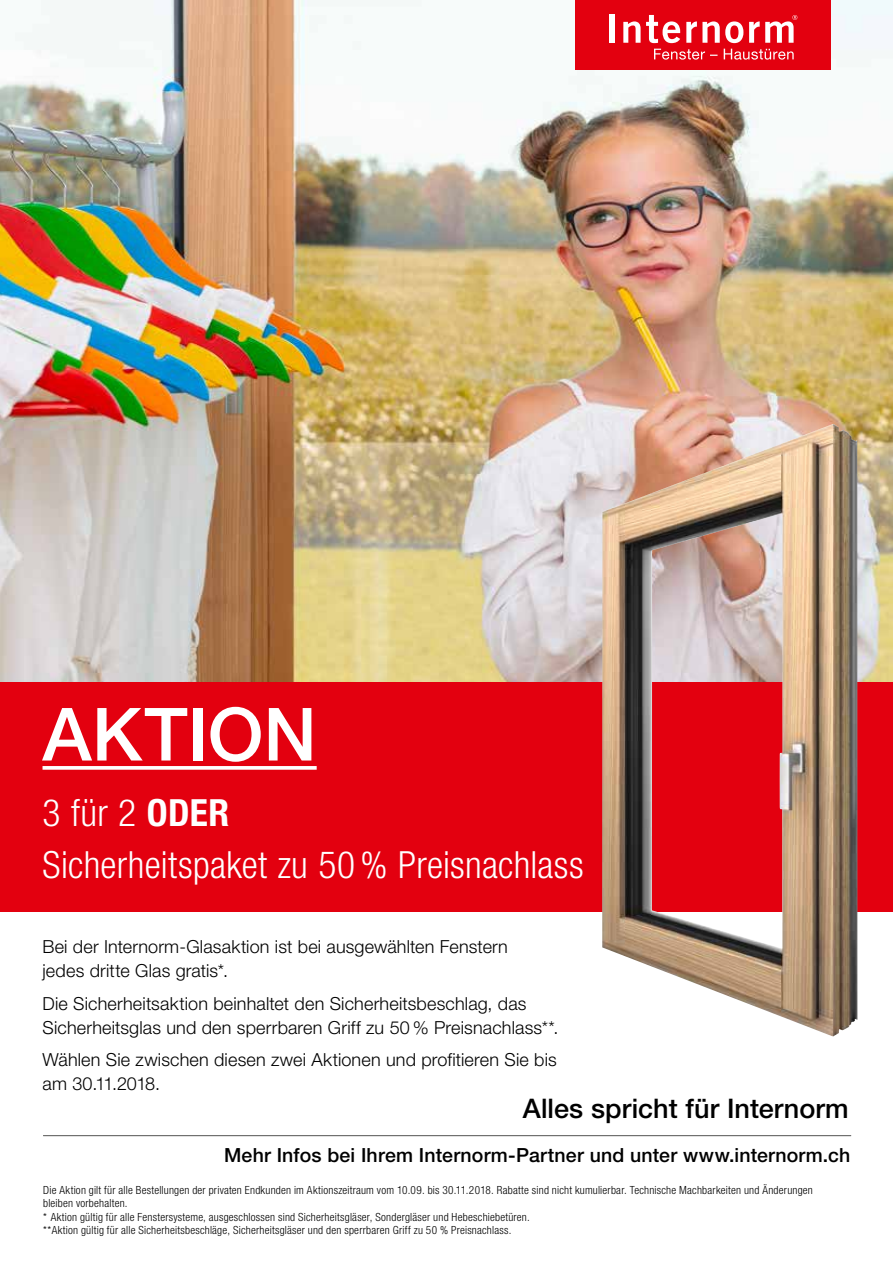
<style>
.page{position:relative;width:893px;height:1263px;background:#fff}
.page>*{position:absolute;margin:0;border:0;box-sizing:border-box;transform-origin:0 0}
.t1{font:500 73.5px "Helvetica Neue LT Pro";color:#fff}
.t2{font:300 condensed 37.5px/52.5px "Helvetica Neue LT Pro";letter-spacing:.005em;color:#fff}
.t3{font:500 27px "Helvetica Neue LT Pro";letter-spacing:.005em;color:#000}
.t4{font:500 19.5px "Helvetica Neue LT Pro";letter-spacing:.01em;color:#000}
.t5{font:300 18px/24px "Helvetica Neue LT Pro";letter-spacing:.01em;color:#000}
.t6{font:300 condensed 11.25px/13.5px "Helvetica Neue LT Pro";letter-spacing:.02em;color:#000}
.s1{font-weight:700}
</style>
<div class="page">
<img style="left:0;top:0;width:893px;height:682px">
<div style="left:575px;top:0;width:255px;height:69px;background:#e3000f"></div>
<div style="left:0;top:682px;width:893px;height:230px;background:#e3000f"></div>
<img style="left:602px;top:424px;width:255px;height:612px">
<hr style="left:43px;top:1135px;width:808px;height:1px;background:#6f6f6e">
<svg style="left:654px;top:49px;width:140px;height:11px"></svg>
<div style="left:610px;top:14px;width:5px;height:29px;background:#fff"></div>
<svg style="left:623px;top:15px;width:57px;height:28px"></svg>
<svg style="left:686px;top:21px;width:57px;height:22px"></svg>
<svg style="left:749px;top:15px;width:48px;height:28px"></svg>
<svg style="left:43px;top:766px;width:274px;height:4px"></svg>
<h1 class="t1" style="left:43px;top:690px;width:276px">AKTION</h1>
<h2 class="t2" style="left:43px;top:786px;width:543px">3 für 2 <span class="s1">ODER<br></span>Sicherheitspaket zu 50 % Preisnachlass</h2>
<h3 class="t5" style="left:43px;top:934px;width:467px">Bei der Internorm-Glasaktion ist bei ausgewählten Fenstern jedes dritte Glas gratis*.</h3>
<h3 class="t5" style="left:43px;top:991px;width:518px">Die Sicherheitsaktion beinhaltet den Sicherheitsbeschlag, das<br>Sicherheitsglas und den sperrbaren Griff zu 50 % Preisnachlass**.</h3>
<h3 class="t5" style="left:43px;top:1047px;width:516px">Wählen Sie zwischen diesen zwei Aktionen und profitieren Sie bis am 30.11.2018.</h3>
<h3 class="t3" style="left:523px;top:1092px;width:327px">Alles spricht für Internorm</h3>
<h3 class="t4" style="left:224px;top:1143px;width:628px">Mehr Infos bei Ihrem Internorm-Partner und unter www.internorm.ch</h3>
<p class="t6" style="left:43px;top:1183px;width:771px">Die Aktion gilt für alle Bestellungen der privaten Endkunden im Aktionszeitraum vom 10.09. bis 30.11.2018. Rabatte sind nicht kumulierbar. Technische Machbarkeiten und Änderungen bleiben vorbehalten.<br>* Aktion gültig für alle Fenstersysteme, ausgeschlossen sind Sicherheitsgläser, Sondergläser und Hebeschiebetüren.<br>**Aktion gültig für alle Sicherheitsbeschläge, Sicherheitsgläser und den sperrbaren Griff zu 50 % Preisnachlass.</p>
</div>
